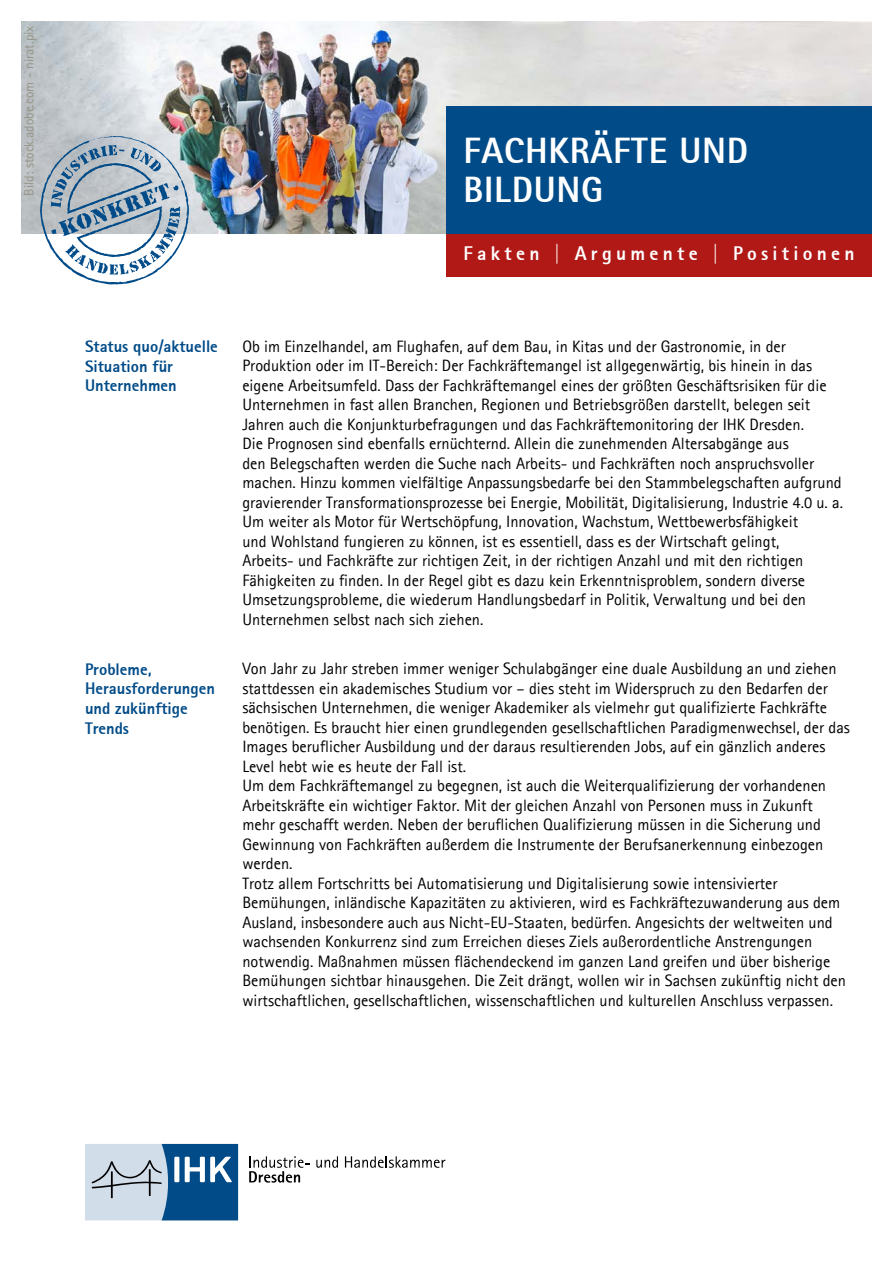
<style>
.page{position:relative;width:893px;height:1263px;background:#fff}
.page>*{position:absolute;margin:0;border:0;box-sizing:border-box;transform-origin:0 0}
.h1_-_Hauptueberschrift{font:800 36px/39px "Agfa Rotis Sans Serif";letter-spacing:.02em;color:#fff}
.h2_-_Subline_Ueberschrift{font:800 19.5px "Agfa Rotis Sans Serif";letter-spacing:.22em;color:#fff}
.p_-_Fließtext_in_2_Spalte_ohne_Einzug{font:16.5px/19.5px "Agfa Rotis Sans Serif";color:#000}
.h3_-_Absatzueberschrift_-_1_Spalte{font:800 16.5px/19.8px "Agfa Rotis Sans Serif";color:#004b88}
.t1{font:13.5px "Agfa Rotis Sans Serif";color:#959487}
</style>
<div class="page">
<img style="left:21px;top:21px;width:851px;height:213px">
<div style="left:446px;top:106px;width:426px;height:128px;background:#004b88"></div>
<svg style="left:40px;top:136px;width:150px;height:148px"></svg>
<svg style="left:85px;top:1144px;width:153px;height:76px"></svg>
<svg style="left:316px;top:1156px;width:22px;height:12px"></svg>
<svg style="left:345px;top:1156px;width:100px;height:12px"></svg>
<svg style="left:249px;top:1156px;width:61px;height:26px"></svg>
<div style="left:446px;top:234px;width:426px;height:42px;background:#b11917"></div>
<p class="t1" style="left:21px;top:196px;width:172px;rotate:-90deg">Bild: stock.adobe.com - nirat.pix</p>
<h1 class="h1_-_Hauptueberschrift" style="left:463px;top:131px;width:286px">FACHKRÄFTE UND<br>BILDUNG</h1>
<h2 class="h2_-_Subline_Ueberschrift" style="left:463px;top:241px;width:393px">Fakten | Argumente | Positionen</h2>
<h3 class="h3_-_Absatzueberschrift_-_1_Spalte" style="left:85px;top:336px;width:134px">Status quo/aktuelle<br>Situation für<br>Unternehmen</h3>
<p class="p_-_Fließtext_in_2_Spalte_ohne_Einzug" style="left:242px;top:336px;width:602px">Ob im Einzelhandel, am Flughafen, auf dem Bau, in Kitas und der Gastronomie, in der Produktion oder im IT-Bereich: Der Fachkräftemangel ist allgegenwärtig, bis hinein in das eigene Arbeitsumfeld. Dass der Fachkräftemangel eines der größten Geschäftsrisiken für die Unternehmen in fast allen Branchen, Regionen und Betriebsgrößen darstellt, belegen seit Jahren auch die Konjunkturbefragungen und das Fachkräftemonitoring der IHK Dresden.<br>Die Prognosen sind ebenfalls ernüchternd. Allein die zunehmenden Altersabgänge aus<br>den Belegschaften werden die Suche nach Arbeits- und Fachkräften noch anspruchsvoller machen. Hinzu kommen vielfältige Anpassungsbedarfe bei den Stammbelegschaften aufgrund gravierender Transformationsprozesse bei Energie, Mobilität, Digitalisierung, Industrie 4.0 u. a.</p>
<p class="p_-_Fließtext_in_2_Spalte_ohne_Einzug" style="left:242px;top:511px;width:565px">Um weiter als Motor für Wertschöpfung, Innovation, Wachstum, Wettbewerbsfähigkeit und Wohlstand fungieren zu können, ist es essentiell, dass es der Wirtschaft gelingt, Arbeits- und Fachkräfte zur richtigen Zeit, in der richtigen Anzahl und mit den richtigen Fähigkeiten zu finden. In der Regel gibt es dazu kein Erkenntnisproblem, sondern diverse Umsetzungsprobleme, die wiederum Handlungsbedarf in Politik, Verwaltung und bei den Unternehmen selbst nach sich ziehen.</p>
<p class="p_-_Fließtext_in_2_Spalte_ohne_Einzug" style="left:242px;top:659px;width:609px">Von Jahr zu Jahr streben immer weniger Schulabgänger eine duale Ausbildung an und ziehen stattdessen ein akademisches Studium vor – dies steht im Widerspruch zu den Bedarfen der sächsischen Unternehmen, die weniger Akademiker als vielmehr gut qualifizierte Fachkräfte benötigen. Es braucht hier einen grundlegenden gesellschaftlichen Paradigmenwechsel, der das Images beruflicher Ausbildung und der daraus resultierenden Jobs, auf ein gänzlich anderes Level hebt wie es heute der Fall ist.</p>
<p class="p_-_Fließtext_in_2_Spalte_ohne_Einzug" style="left:242px;top:776px;width:585px">Um dem Fachkräftemangel zu begegnen, ist auch die Weiterqualifizierung der vorhandenen Arbeitskräfte ein wichtiger Faktor. Mit der gleichen Anzahl von Personen muss in Zukunft mehr geschafft werden. Neben der beruflichen Qualifizierung müssen in die Sicherung und Gewinnung von Fachkräften außerdem die Instrumente der Berufsanerkennung einbezogen werden.</p>
<p class="p_-_Fließtext_in_2_Spalte_ohne_Einzug" style="left:242px;top:873px;width:605px">Trotz allem Fortschritts bei Automatisierung und Digitalisierung sowie intensivierter Bemühungen, inländische Kapazitäten zu aktivieren, wird es Fachkräftezuwanderung aus dem Ausland, insbesondere auch aus Nicht-EU-Staaten, bedürfen. Angesichts der weltweiten und wachsenden Konkurrenz sind zum Erreichen dieses Ziels außerordentliche Anstrengungen notwendig. Maßnahmen müssen flächendeckend im ganzen Land greifen und über bisherige Bemühungen sichtbar hinausgehen. Die Zeit drängt, wollen wir in Sachsen zukünftig nicht den wirtschaftlichen, gesellschaftlichen, wissenschaftlichen und kulturellen Anschluss verpassen.</p>
<h3 class="h3_-_Absatzueberschrift_-_1_Spalte" style="left:85px;top:659px;width:131px">Probleme,<br>Herausforderungen und zukünftige<br>Trends</h3>
</div>
